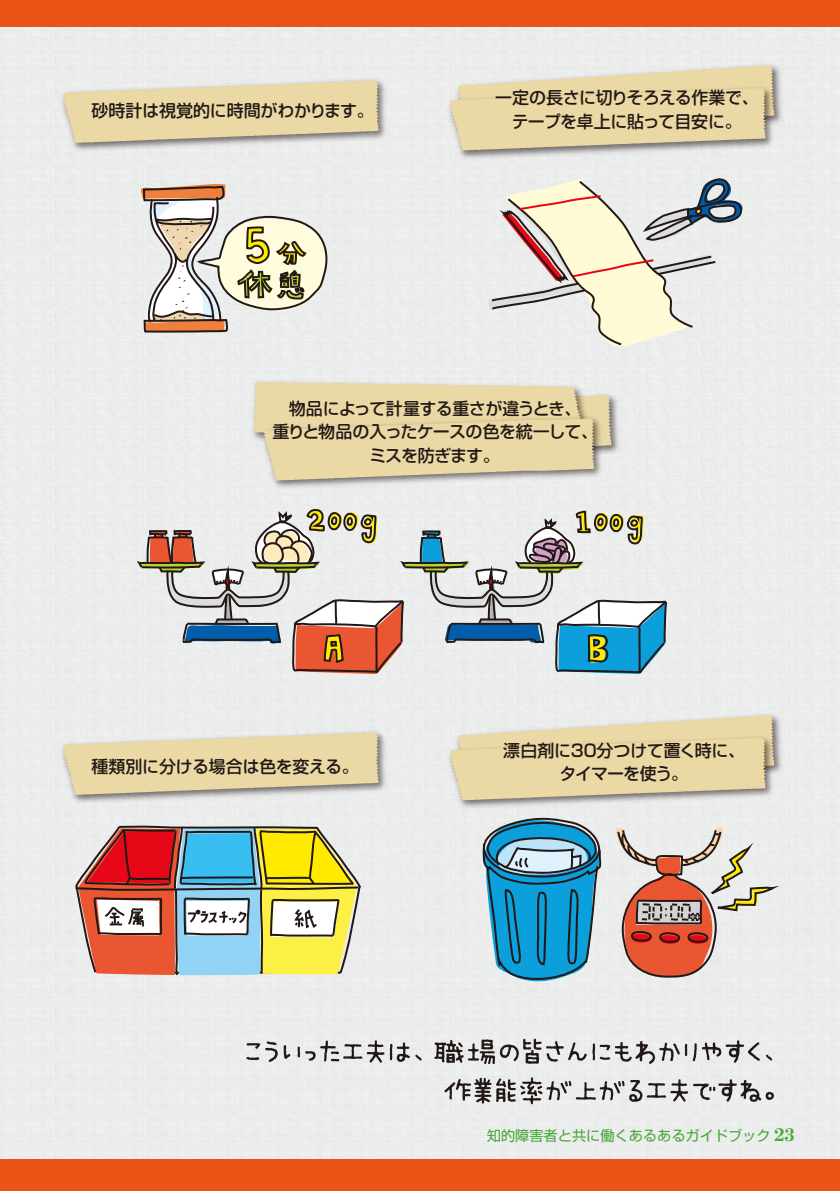
<style>
.page{position:relative;width:840px;height:1191px;background:#fff}
.page>*{position:absolute;margin:0;border:0;box-sizing:border-box;transform-origin:0 0}
.t1{font:500 17px/23.4px "Soft Go Std";letter-spacing:-.025em;color:#221815;text-align:center}
.t2{font:500 17px/23.4px "Soft Go Std";letter-spacing:-.045em;color:#221815;text-align:center}
.t3{font:500 17px "Soft Go Std";letter-spacing:-.065em;color:#221815}
.t4{font:14.2px "Soft Go Std";color:#47a738}
.s1{font-family:"Ro H Mincho Std UB";font-size:17px}
</style>
<div class="page">
<div style="left:0;top:27px;width:839px;height:1131px;background:#ebeded"></div>
<img style="left:451px;top:709px;width:334px;height:88px">
<img style="left:443px;top:732px;width:334px;height:80px">
<img style="left:451px;top:60px;width:334px;height:87px">
<img style="left:443px;top:82px;width:334px;height:80px">
<svg style="left:449px;top:65px;width:325px;height:85px;background:#e4d6ae"></svg>
<img style="left:611px;top:389px;width:12px;height:87px">
<div style="left:247px;top:376px;width:348px;height:73px;background:#ebecec"></div>
<img style="left:257px;top:480px;width:348px;height:12px">
<svg style="left:253px;top:382px;width:358px;height:98px;background:#e5d6a9"></svg>
<img style="left:57px;top:727px;width:333px;height:79px">
<img style="left:57px;top:75px;width:333px;height:79px">
<svg style="left:62px;top:80px;width:316px;height:63px;background:#e3d6ad"></svg>
<svg style="left:132px;top:507px;width:536px;height:168px;background:#c2c3c2"></svg>
<svg style="left:140px;top:183px;width:188px;height:151px;background:#d2caba"></svg>
<svg style="left:488px;top:177px;width:256px;height:173px;background:#e1ddd4"></svg>
<svg style="left:62px;top:732px;width:316px;height:245px;background:#cebfa0"></svg>
<svg style="left:449px;top:715px;width:325px;height:268px;background:#bec3bb"></svg>
<div style="left:0;top:1158px;width:839px;height:33px;background:#ea5517"></div>
<div style="left:0;top:0;width:839px;height:27px;background:#ea5517"></div>
<svg style="left:246px;top:1038px;width:525px;height:26px;background:#c2c2c1"></svg>
<svg style="left:444px;top:1077px;width:329px;height:27px;background:#bdbcbb"></svg>
<p class="t1" style="left:91px;top:97px;width:283px">砂時計は視覚的に時間がわかります。</p>
<p class="t1" style="left:495px;top:85px;width:265px">一定の長さに切りそろえる作業で、テープを卓上に貼って目安に。</p>
<p class="t2" style="left:272px;top:395px;width:327px">物品によって計量する重さが違うとき、<br>重りと物品の入ったケースの色を統一して、ミスを防ぎます。</p>
<p class="t1" style="left:503px;top:737px;width:243px">漂白剤に30分つけて置く時に、</p>
<p class="t1" style="left:91px;top:753px;width:268px">種類別に分ける場合は色を変える。</p>
<p class="t3" style="left:559px;top:761px;width:130px">タイマーを使う。</p>
<p class="t4" style="left:486px;top:1125px;width:309px">知的障害者と共に働くあるあるガイドブック <span class="s1">23</span></p>
</div>
